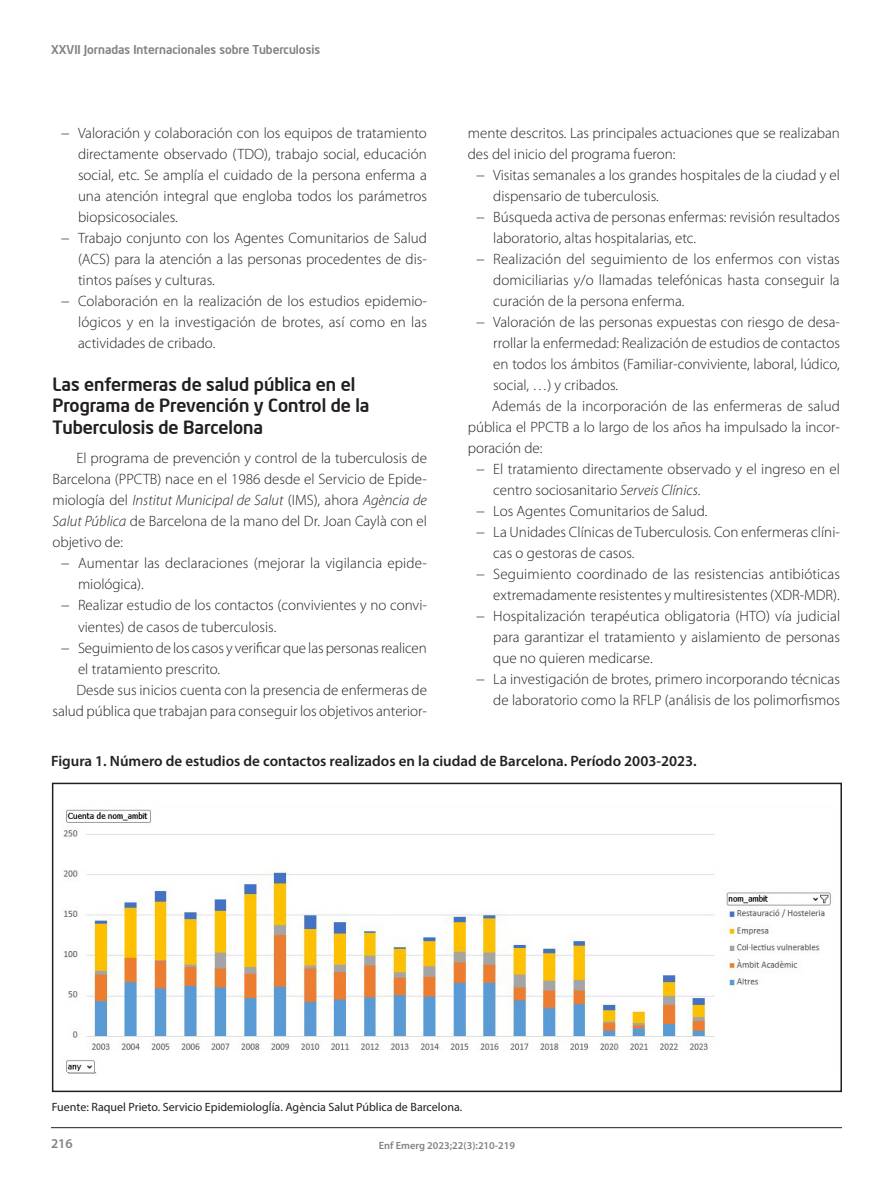
<style>
.page{position:relative;width:893px;height:1191px;background:#fff}
.page>*{position:absolute;margin:0;border:0;box-sizing:border-box;transform-origin:0 0}
.Subtítulo_2{font:500 18px/21.6px "Neo Sans Intel";color:#231f20}
.C__de_texto{font:300 15px/21px "Myriad Pro";color:#231f20;text-align:justify}
.Titol_Tabla{font:600 15px "Myriad Pro";color:#231f20}
.t1{font:600 13.5px "Myriad Pro";color:#808285}
.Peu_Taula{font:12px "Myriad Pro";color:#231f20}
.t2{font:500 12px "Neo Sans Intel";color:#808285}
.t3{font:600 10.5px "Myriad Pro";color:#808285}
.s1{font-style:italic}
</style>
<div class="page">
<hr style="left:51px;top:1127px;width:791px;height:1px;background:#231f20">
<div style="left:52px;top:782px;width:790px;height:310px;border:2px solid #231f20"></div>
<img style="left:63px;top:809px;width:768px;height:262px">
<p class="t2" style="left:51px;top:42px;width:271px">XXVII Jornadas Internacionales sobre Tuberculosis</p>
<p class="C__de_texto" style="left:78px;top:122px;width:351px;text-indent:-17px">− Valoración y colaboración con los equipos de tratamiento directamente observado (TDO), trabajo social, educación social, etc. Se amplía el cuidado de la persona enferma a una atención integral que engloba todos los parámetros biopsicosociales.</p>
<p class="C__de_texto" style="left:78px;top:227px;width:351px;text-indent:-17px">− Trabajo conjunto con los Agentes Comunitarios de Salud (ACS) para la atención a las personas procedentes de dis&shy;tintos países y culturas.</p>
<p class="C__de_texto" style="left:78px;top:290px;width:351px;text-indent:-17px">− Colaboración en la realización de los estudios epidemio&shy;lógicos y en la investigación de brotes, así como en las actividades de cribado.</p>
<p class="Subtítulo_2" style="left:52px;top:373px;width:319px">Las enfermeras de salud pública en el<br>Programa de Prevención y Control de la<br>Tuberculosis de Barcelona</p>
<p class="C__de_texto" style="left:52px;top:448px;width:376px;text-indent:24px">El programa de prevención y control de la tuberculosis de Barcelona (PPCTB) nace en el 1986 desde el Servicio de Epide&shy;miología del <span class="s1">Institut Municipal de Salut</span> (IMS), ahora <span class="s1">Agència de Salut Pública</span> de Barcelona de la mano del Dr. Joan Caylà con el objetivo de:</p>
<p class="C__de_texto" style="left:78px;top:553px;width:350px;text-indent:-17px">− Aumentar las declaraciones (mejorar la vigilancia epide&shy;miológica).</p>
<p class="C__de_texto" style="left:78px;top:595px;width:350px;text-indent:-17px">− Realizar estudio de los contactos (convivientes y no convi&shy;vientes) de casos de tuberculosis.</p>
<p class="C__de_texto" style="left:78px;top:637px;width:350px;text-indent:-17px">− Seguimiento de los casos y verificar que las personas realicen el tratamiento prescrito.</p>
<p class="C__de_texto" style="left:52px;top:679px;width:376px;text-align:right">Desde sus inicios cuenta con la presencia de enfermeras de salud pública que trabajan para conseguir los objetivos anterior-</p>
<p class="C__de_texto" style="left:468px;top:122px;width:374px">mente descritos. Las principales actuaciones que se realizaban des del inicio del programa fueron:</p>
<p class="C__de_texto" style="left:493px;top:164px;width:348px;text-indent:-17px">− Visitas semanales a los grandes hospitales de la ciudad y el dispensario de tuberculosis.</p>
<p class="C__de_texto" style="left:493px;top:206px;width:348px;text-indent:-17px">− Búsqueda activa de personas enfermas: revisión resultados laboratorio, altas hospitalarias, etc.</p>
<p class="C__de_texto" style="left:493px;top:248px;width:348px;text-indent:-17px">− Realización del seguimiento de los enfermos con vistas domiciliarias y/o llamadas telefónicas hasta conseguir la curación de la persona enferma.</p>
<p class="C__de_texto" style="left:493px;top:311px;width:348px;text-indent:-17px">− Valoración de las personas expuestas con riesgo de desa&shy;rrollar la enfermedad: Realización de estudios de contactos en todos los ámbitos (Familiar-conviviente, laboral, lúdico, social, …) y cribados.</p>
<p class="C__de_texto" style="left:468px;top:395px;width:374px;text-indent:24px">Además de la incorporación de las enfermeras de salud pública el PPCTB a lo largo de los años ha impulsado la incor&shy;poración de:</p>
<p class="C__de_texto" style="left:493px;top:458px;width:348px;text-indent:-17px">− El tratamiento directamente observado y el ingreso en el centro sociosanitario <span class="s1">Serveis Clínics</span>.</p>
<p class="C__de_texto" style="left:476px;top:500px;width:233px">− Los Agentes Comunitarios de Salud.</p>
<p class="C__de_texto" style="left:493px;top:521px;width:348px;text-indent:-17px">− La Unidades Clínicas de Tuberculosis. Con enfermeras clíni&shy;cas o gestoras de casos.</p>
<p class="C__de_texto" style="left:476px;top:563px;width:365px;text-align:right">− Seguimiento coordinado de las resistencias antibióticas extremadamente resistentes y multiresistentes (XDR-MDR).</p>
<p class="C__de_texto" style="left:493px;top:605px;width:348px;text-indent:-17px">− Hospitalización terapéutica obligatoria (HTO) vía judicial para garantizar el tratamiento y aislamiento de personas que no quieren medicarse.</p>
<p class="C__de_texto" style="left:476px;top:668px;width:365px;text-align:right">− La investigación de brotes, primero incorporando técnicas de laboratorio como la RFLP (análisis de los polimorfismos</p>
<p class="Titol_Tabla" style="left:51px;top:751px;width:647px">Figura 1. Número de estudios de contactos realizados en la ciudad de Barcelona. Período 2003-2023.</p>
<p class="Peu_Taula" style="left:52px;top:1099px;width:412px">Fuente: Raquel Prieto. Servicio EpidemiologÍía. Agència Salut Pública de Barcelona.</p>
<p class="t1" style="left:51px;top:1135px;width:23px">216</p>
<p class="t3" style="left:379px;top:1138px;width:138px">Enf Emerg 2023;22(3):210-219</p>
</div>
